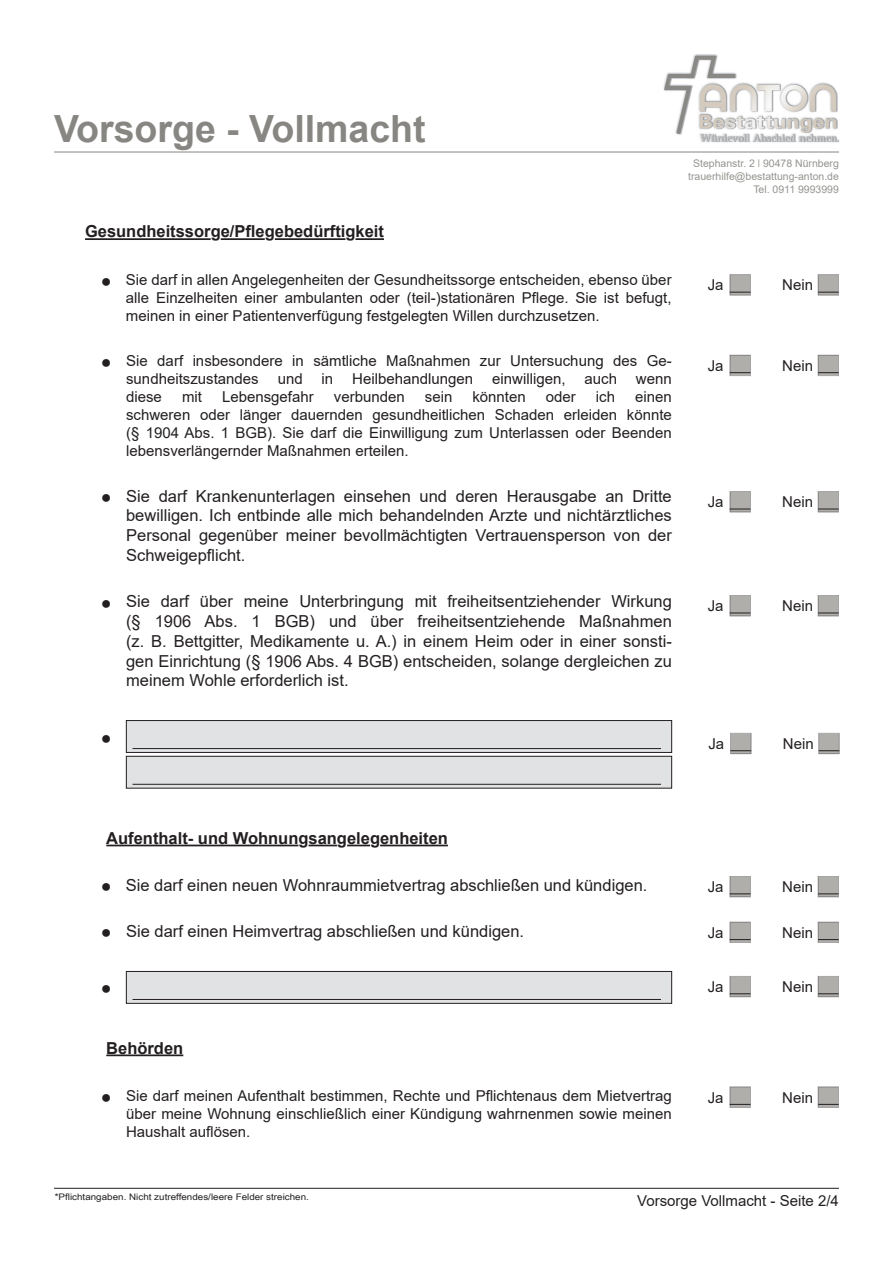
<style>
.page{position:relative;width:893px;height:1263px;background:#fff}
.page>*{position:absolute;margin:0;border:0;box-sizing:border-box;transform-origin:0 0}
.t1{font:700 37.5px "Arial";color:#878682}
.t2{font:18px "Arial";color:#231f20}
.t3{font:16.5px/19.8px "Arial";color:#231f20;text-align:justify}
.t4{font:700 16.5px "Arial";color:#231f20}
.t5{font:15px/18px "Arial";color:#231f20}
.t6{font:10.5px "Arial";color:#959490}
.t7{font:9px "Arial Narrow";color:#231f20;scale:1.33 1}
</style>
<div class="page">
<svg style="left:730px;top:733px;width:21px;height:21px"></svg>
<svg style="left:818px;top:733px;width:22px;height:21px"></svg>
<svg style="left:730px;top:595px;width:21px;height:21px"></svg>
<svg style="left:818px;top:595px;width:21px;height:21px"></svg>
<svg style="left:730px;top:491px;width:21px;height:21px"></svg>
<svg style="left:818px;top:491px;width:21px;height:21px"></svg>
<svg style="left:730px;top:355px;width:21px;height:21px"></svg>
<svg style="left:818px;top:355px;width:21px;height:21px"></svg>
<svg style="left:730px;top:274px;width:21px;height:22px"></svg>
<svg style="left:818px;top:274px;width:21px;height:22px"></svg>
<svg style="left:730px;top:922px;width:21px;height:21px"></svg>
<svg style="left:818px;top:922px;width:21px;height:21px"></svg>
<svg style="left:730px;top:876px;width:21px;height:21px"></svg>
<svg style="left:818px;top:876px;width:21px;height:21px"></svg>
<svg style="left:730px;top:1086px;width:21px;height:22px"></svg>
<svg style="left:818px;top:1086px;width:21px;height:22px"></svg>
<div style="left:126px;top:971px;width:546px;height:32px;background:#e1e2e4"></div>
<div style="left:126px;top:971px;width:546px;height:32px;border:1px solid #231f20"></div>
<hr style="left:133px;top:999px;width:528px;height:1px;background:#231f20">
<svg style="left:730px;top:976px;width:21px;height:21px"></svg>
<svg style="left:818px;top:976px;width:21px;height:21px"></svg>
<hr style="left:85px;top:238px;width:126px;height:2px;background:#231f20">
<hr style="left:221px;top:238px;width:44px;height:2px;background:#231f20">
<hr style="left:275px;top:238px;width:70px;height:2px;background:#231f20">
<hr style="left:355px;top:238px;width:29px;height:2px;background:#231f20">
<hr style="left:106px;top:1054px;width:77px;height:2px;background:#231f20">
<hr style="left:106px;top:845px;width:192px;height:1px;background:#231f20">
<svg style="left:309px;top:845px;width:28px;height:1px"></svg>
<svg style="left:347px;top:845px;width:23px;height:1px"></svg>
<hr style="left:380px;top:845px;width:68px;height:1px;background:#231f20">
<div style="left:126px;top:720px;width:546px;height:32px;background:#e1e2e4"></div>
<div style="left:126px;top:720px;width:546px;height:33px;border:1px solid #231f20"></div>
<hr style="left:133px;top:748px;width:528px;height:1px;background:#231f20">
<div style="left:126px;top:756px;width:546px;height:32px;background:#e1e2e4"></div>
<div style="left:126px;top:756px;width:546px;height:32px;border:1px solid #231f20"></div>
<hr style="left:133px;top:784px;width:528px;height:1px;background:#231f20">
<hr style="left:54px;top:1188px;width:785px;height:1px;background:#231f20">
<hr style="left:54px;top:152px;width:785px;height:1px;background:#878682">
<img style="left:665px;top:56px;width:174px;height:86px">
<h1 class="t1" style="left:54px;top:102px;width:373px">Vorsorge - Vollmacht</h1>
<p class="t4" style="left:85px;top:220px;width:300px">Gesundheitssorge/Pflegebedürftigkeit</p>
<p class="t5" style="left:126px;top:270px;width:547px;text-align:justify">Sie darf in allen Angelegenheiten der Gesundheitssorge entscheiden, ebenso über alle Einzelheiten einer ambulanten oder (teil-)stationären Pflege. Sie ist befugt, meinen in einer Patientenverfügung festgelegten Willen durchzusetzen.</p>
<p class="t5" style="left:126px;top:351px;width:547px">Sie darf insbesondere in sämtliche Maßnahmen zur Untersuchung des Ge&shy;sundheitszustandes</p>
<p class="t2" style="left:101px;top:268px;width:12px">●</p>
<p class="t2" style="left:101px;top:349px;width:12px">●</p>
<p class="t5" style="left:278px;top:369px;width:27px">und</p>
<p class="t5" style="left:322px;top:369px;width:13px">in</p>
<p class="t5" style="left:352px;top:369px;width:122px">Heilbehandlungen</p>
<p class="t5" style="left:492px;top:369px;width:75px">einwilligen,</p>
<p class="t5" style="left:584px;top:369px;width:34px">auch</p>
<p class="t5" style="left:636px;top:369px;width:37px">wenn</p>
<p class="t2" style="left:101px;top:484px;width:12px">●</p>
<p class="t2" style="left:101px;top:590px;width:12px">●</p>
<p class="t5" style="left:126px;top:387px;width:37px">diese</p>
<p class="t5" style="left:182px;top:387px;width:21px">mit</p>
<p class="t5" style="left:222px;top:387px;width:93px">Lebensgefahr</p>
<p class="t5" style="left:334px;top:387px;width:72px">verbunden</p>
<p class="t5" style="left:425px;top:387px;width:29px">sein</p>
<p class="t5" style="left:472px;top:387px;width:55px">könnten</p>
<p class="t5" style="left:546px;top:387px;width:32px">oder</p>
<p class="t5" style="left:596px;top:387px;width:21px">ich</p>
<p class="t5" style="left:126px;top:387px;width:547px;text-align:justify;text-indent:509px">einen schweren oder länger dauernden gesundheitlichen Schaden erleiden könnte (§ 1904 Abs. 1 BGB). Sie darf die Einwilligung zum Unterlassen oder Beenden lebensverlängernder Maßnahmen erteilen.</p>
<p class="t3" style="left:126px;top:486px;width:547px">Sie darf Krankenunterlagen einsehen und deren Herausgabe an Dritte bewilligen. Ich entbinde alle mich behandelnden Arzte und nichtärztliches Personal gegenüber meiner bevollmächtigten Vertrauensperson von der Schweigepflicht.</p>
<p class="t3" style="left:126px;top:591px;width:547px">Sie darf über meine Unterbringung mit freiheitsentziehender Wirkung (§ 1906 Abs. 1 BGB) und über freiheitsentziehende Maßnahmen (z. B. Bettgitter, Medikamente u. A.) in einem Heim oder in einer sonsti&shy;gen Einrichtung (§ 1906 Abs. 4 BGB) entscheiden, solange dergleichen zu meinem Wohle erforderlich ist.</p>
<p class="t6" style="left:693px;top:156px;width:147px">Stephanstr. 2 I 90478 Nürnberg</p>
<p class="t6" style="left:688px;top:169px;width:152px">trauerhilfe@bestattung-anton.de</p>
<p class="t6" style="left:753px;top:182px;width:87px">Tel. 0911 9993999</p>
<p class="t5" style="left:708px;top:276px;width:17px">Ja</p>
<p class="t5" style="left:782px;top:276px;width:32px">Nein</p>
<p class="t5" style="left:708px;top:356px;width:17px">Ja</p>
<p class="t5" style="left:782px;top:356px;width:32px">Nein</p>
<p class="t5" style="left:708px;top:493px;width:17px">Ja</p>
<p class="t5" style="left:782px;top:493px;width:32px">Nein</p>
<p class="t5" style="left:708px;top:597px;width:17px">Ja</p>
<p class="t5" style="left:782px;top:597px;width:32px">Nein</p>
<p class="t2" style="left:101px;top:725px;width:12px">●</p>
<p class="t5" style="left:708px;top:735px;width:17px">Ja</p>
<p class="t5" style="left:783px;top:735px;width:32px">Nein</p>
<p class="t4" style="left:106px;top:826px;width:343px">Aufenthalt- und Wohnungsangelegenheiten</p>
<p class="t2" style="left:101px;top:873px;width:12px">●</p>
<p class="t2" style="left:101px;top:919px;width:12px">●</p>
<p class="t3" style="left:126px;top:875px;width:523px">Sie darf einen neuen Wohnraummietvertrag abschließen und kündigen.</p>
<p class="t3" style="left:126px;top:921px;width:400px">Sie darf einen Heimvertrag abschließen und kündigen.</p>
<p class="t2" style="left:101px;top:975px;width:12px">●</p>
<p class="t4" style="left:106px;top:1036px;width:79px">Behörden</p>
<p class="t5" style="left:708px;top:878px;width:17px">Ja</p>
<p class="t5" style="left:782px;top:878px;width:32px">Nein</p>
<p class="t5" style="left:708px;top:923px;width:17px">Ja</p>
<p class="t5" style="left:782px;top:923px;width:32px">Nein</p>
<p class="t5" style="left:708px;top:978px;width:17px">Ja</p>
<p class="t5" style="left:782px;top:978px;width:32px">Nein</p>
<p class="t2" style="left:101px;top:1084px;width:12px">●</p>
<p class="t5" style="left:126px;top:1087px;width:547px">Sie darf meinen Aufenthalt bestimmen, Rechte und Pflichtenaus dem Mietvertrag</p>
<p class="t5" style="left:708px;top:1088px;width:17px">Ja</p>
<p class="t5" style="left:782px;top:1088px;width:32px">Nein</p>
<p class="t5" style="left:126px;top:1105px;width:547px">über meine Wohnung einschließlich einer Kündigung wahrnenmen sowie meinen<br>Haushalt auflösen.</p>
<p class="t7" style="left:55px;top:1190px;width:193px">*Pflichtangaben. Nicht zutreffendes/leere Felder streichen.</p>
<p class="t5" style="left:637px;top:1191px;width:203px">Vorsorge Vollmacht - Seite 2/4</p>
</div>
